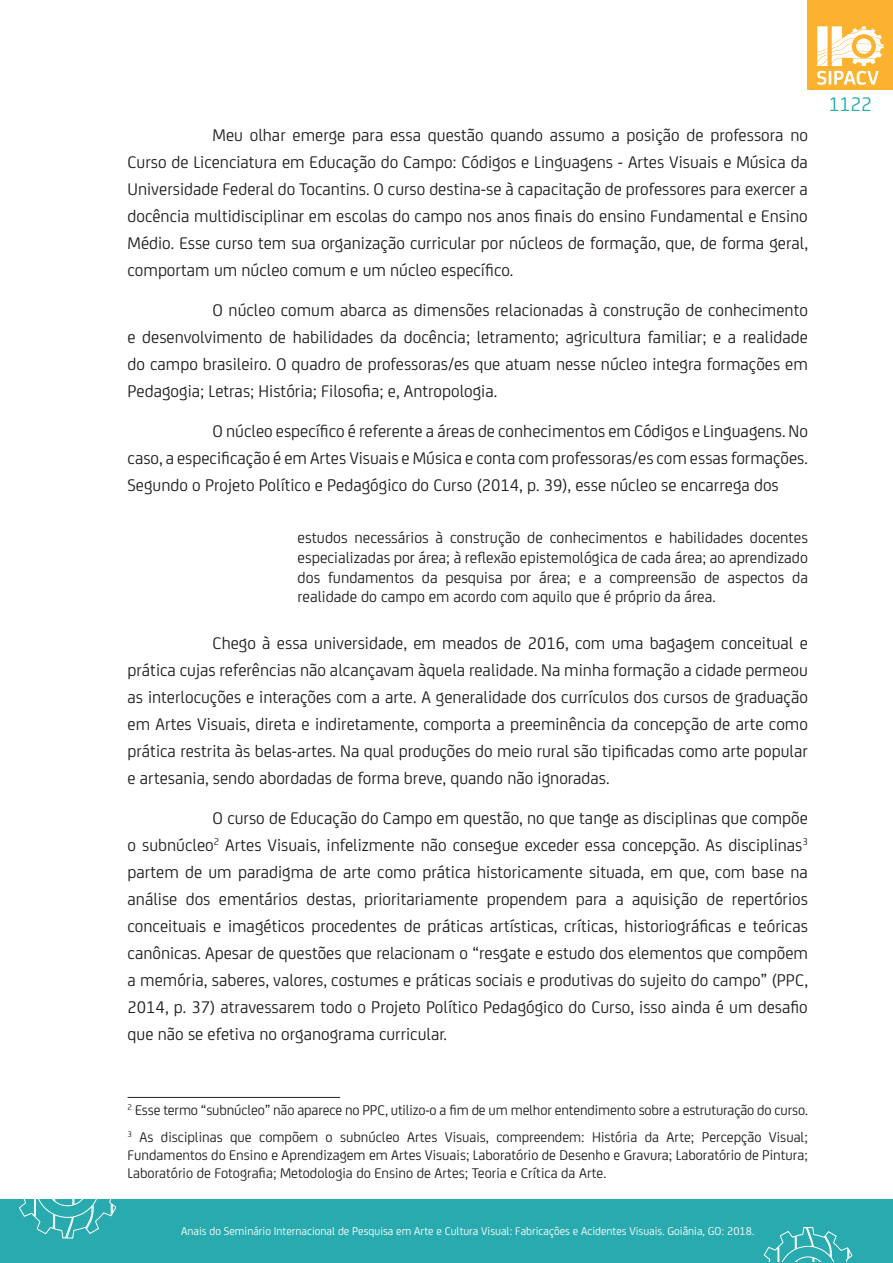
<style>
.page{position:relative;width:893px;height:1263px;background:#fff}
.page>*{position:absolute;margin:0;border:0;box-sizing:border-box;transform-origin:0 0}
.t1{font:21px "FS Joey";color:#28aaae}
.texto_corrido{font:18px/27px "FS Joey";color:#231f20;text-align:justify}
.citações{font:16.5px/19.8px "FS Joey";color:#231f20;text-align:justify}
.notas_de_rodapé{font:15px/18px "FS Joey";letter-spacing:-.01em;color:#231f20;text-align:justify}
.t2{font:12px "FS Joey";color:#fff}
</style>
<div class="page">
<div style="left:808px;top:0;width:85px;height:89px;background:#fbb22e"></div>
<svg style="left:817px;top:26px;width:67px;height:59px"></svg>
<div style="left:0;top:1199px;width:893px;height:64px;background:#28aaae"></div>
<svg style="left:18px;top:1199px;width:99px;height:40px"></svg>
<svg style="left:763px;top:1227px;width:90px;height:35px"></svg>
<hr style="left:128px;top:1097px;width:212px;height:1px;background:#231f20">
<p class="texto_corrido" style="left:128px;top:121px;width:682px;text-indent:85px">Meu olhar emerge para essa questão quando assumo a posição de professora no Curso de Licenciatura em Educação do Campo: Códigos e Linguagens - Artes Visuais e Música da Universidade Federal do Tocantins. O curso destina-se à capacitação de professores para exercer a docência multidisciplinar em escolas do campo nos anos finais do ensino Fundamental e Ensino Médio. Esse curso tem sua organização curricular por núcleos de formação, que, de forma geral, comportam um núcleo comum e um núcleo específico.</p>
<p class="texto_corrido" style="left:128px;top:295px;width:682px;text-indent:85px">O núcleo comum abarca as dimensões relacionadas à construção de conhecimento e desenvolvimento de habilidades da docência; letramento; agricultura familiar; e a realidade do campo brasileiro. O quadro de professoras/es que atuam nesse núcleo integra formações em Pedagogia; Letras; História; Filosofia; e, Antropologia.</p>
<p class="texto_corrido" style="left:128px;top:416px;width:682px;text-indent:85px">O núcleo específico é referente a áreas de conhecimentos em Códigos e Linguagens. No caso, a especificação é em Artes Visuais e Música e conta com professoras/es com essas formações.<br>Segundo o Projeto Político e Pedagógico do Curso (2014, p. 39), esse núcleo se encarrega dos</p>
<p class="citações" style="left:298px;top:527px;width:512px">estudos necessários à construção de conhecimentos e habilidades docentes especializadas por área; à reflexão epistemológica de cada área; ao aprendizado dos fundamentos da pesquisa por área; e a compreensão de aspectos da realidade do campo em acordo com aquilo que é próprio da área.</p>
<p class="texto_corrido" style="left:128px;top:629px;width:682px;text-indent:85px">Chego à essa universidade, em meados de 2016, com uma bagagem conceitual e prática cujas referências não alcançavam àquela realidade. Na minha formação a cidade permeou as interlocuções e interações com a arte. A generalidade dos currículos dos cursos de graduação em Artes Visuais, direta e indiretamente, comporta a preeminência da concepção de arte como prática restrita às belas-artes. Na qual produções do meio rural são tipificadas como arte popular e artesania, sendo abordadas de forma breve, quando não ignoradas.</p>
<p class="texto_corrido" style="left:128px;top:803px;width:682px;text-indent:85px">O curso de Educação do Campo em questão, no que tange as disciplinas que compõe o subnúcleo<sup>2</sup> Artes Visuais, infelizmente não consegue exceder essa concepção. As disciplinas<sup>3 </sup>partem de um paradigma de arte como prática historicamente situada, em que, com base na análise dos ementários destas, prioritariamente propendem para a aquisição de repertórios conceituais e imagéticos procedentes de práticas artísticas, críticas, historiográficas e teóricas canônicas. Apesar de questões que relacionam o “resgate e estudo dos elementos que compõem a memória, saberes, valores, costumes e práticas sociais e produtivas do sujeito do campo” (PPC, 2014, p. 37) atravessarem todo o Projeto Político Pedagógico do Curso, isso ainda é um desafio que não se efetiva no organograma curricular.</p>
<p class="t1" style="left:829px;top:90px;width:45px">1122</p>
<p class="notas_de_rodapé" style="left:128px;top:1100px;width:682px"><sup>2</sup> Esse termo “subnúcleo” não aparece no PPC, utilizo-o a fim de um melhor entendimento sobre a estruturação do curso.</p>
<p class="notas_de_rodapé" style="left:128px;top:1127px;width:682px"><sup>3</sup> As disciplinas que compõem o subnúcleo Artes Visuais, compreendem: História da Arte; Percepção Visual; Fundamentos do Ensino e Aprendizagem em Artes Visuais; Laboratório de Desenho e Gravura; Laboratório de Pintura; Laboratório de Fotografia; Metodologia do Ensino de Artes; Teoria e Crítica da Arte.</p>
<p class="t2" style="left:181px;top:1223px;width:575px">Anais do Seminário Internacional de Pesquisa em Arte e Cultura Visual: Fabricações e Acidentes Visuais. Goiânia, GO: 2018.</p>
</div>
